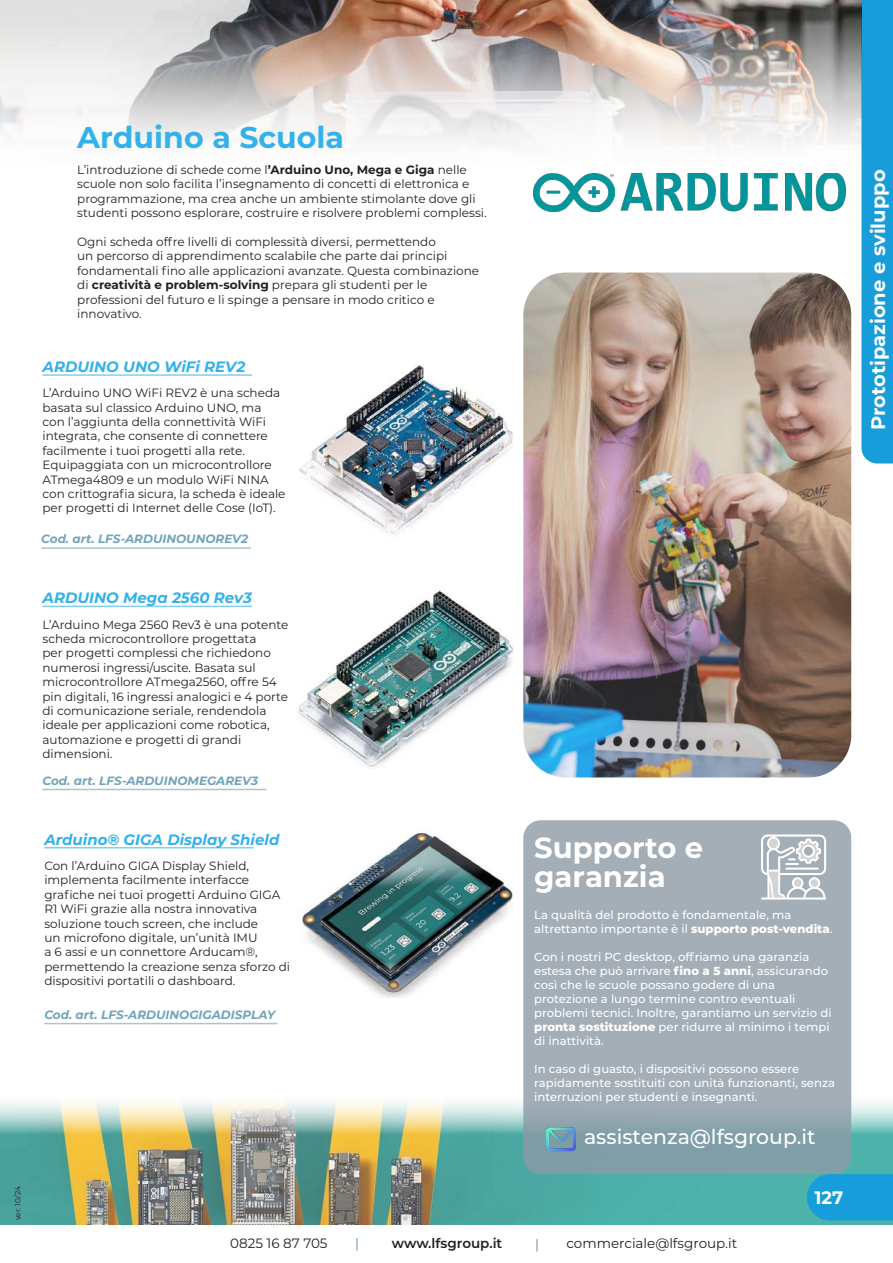
<style>
.page{position:relative;width:893px;height:1263px;background:#fff}
.page>*{position:absolute;margin:0;border:0;box-sizing:border-box;transform-origin:0 0}
.Body{font:700 30px "Montserrat";color:#33b2e9}
.Body-2{font:700 29.1px "Montserrat";color:#fff}
.Body-3{font:500 20.4px "Montserrat";color:#fff}
.Body-4{font:700 19.5px "Montserrat";color:#fff}
.t1{font:700 18px "Montserrat";color:#fff}
.NOME_ARTICOLO{font:italic 100 15px "Montserrat";color:#33b2e9}
.t2{font:13.5px "Montserrat";color:#231f20}
.t3{font:600 13.5px "Montserrat";color:#231f20}
.t4{font:13.5px "Montserrat";color:#53928b}
.Body-5{font:12px/14.4px "Montserrat";color:#231f20}
.CODICE_MEPA{font:italic 100 12px "Montserrat";color:#71a4bb}
.Body-6{font:500 11.7px/14px "Montserrat";color:#fff}
.t5{font:7.5px "Montserrat";letter-spacing:-.01em;color:#231f20}
.s1{font-weight:700}
.s2{font-weight:800}
</style>
<div class="page">
<div style="left:861px;top:0;width:32px;height:463px;background:#179dd9"></div>
<img style="left:0;top:0;width:861px;height:174px">
<img style="left:523px;top:273px;width:328px;height:504px">
<img style="left:620px;top:174px;width:226px;height:38px">
<img style="left:534px;top:174px;width:80px;height:38px">
<img style="left:300px;top:365px;width:213px;height:169px">
<hr style="left:43px;top:374px;width:209px;height:2px;background:#80cff1">
<hr style="left:41px;top:547px;width:210px;height:2px;background:#a9c8c5">
<img style="left:298px;top:590px;width:216px;height:177px">
<hr style="left:43px;top:606px;width:209px;height:1px;background:#80cff1">
<hr style="left:43px;top:789px;width:223px;height:1px;background:#a9c8c5">
<img style="left:301px;top:831px;width:213px;height:166px">
<hr style="left:44px;top:847px;width:210px;height:1px;background:#80cff1">
<hr style="left:44px;top:1023px;width:234px;height:1px;background:#a9c8c5">
<img style="left:0;top:1092px;width:893px;height:133px">
<svg style="left:523px;top:820px;width:328px;height:354px;background:#9dabb4"></svg>
<img style="left:547px;top:1124px;width:28px;height:29px">
<svg style="left:761px;top:834px;width:65px;height:65px"></svg>
<div style="left:807px;top:1174px;width:86px;height:46px;background:#179dd9"></div>
<p class="Body" style="left:77px;top:116px;width:268px">Arduino a Scuola</p>
<p class="Body-5" style="left:77px;top:162px;width:411px">L’introduzione di schede come l<span class="s1">’Arduino Uno, Mega e Giga</span> nelle scuole non solo facilita l’insegnamento di concetti di elettronica e programmazione, ma crea anche un ambiente stimolante dove gli studenti possono esplorare, costruire e risolvere problemi complessi.</p>
<p class="Body-5" style="left:77px;top:234px;width:403px">Ogni scheda offre livelli di complessità diversi, permettendo<br>un percorso di apprendimento scalabile che parte dai principi fondamentali fino alle applicazioni avanzate. Questa combinazione di <span class="s1">creatività e problem-solving</span> prepara gli studenti per le professioni del futuro e li spinge a pensare in modo critico e innovativo.</p>
<p class="NOME_ARTICOLO" style="left:43px;top:357px;width:204px">ARDUINO UNO WiFi REV2</p>
<p class="Body-5" style="left:43px;top:385px;width:245px">L’Arduino UNO WiFi REV2 è una scheda basata sul classico Arduino UNO, ma con l’aggiunta della connettività WiFi integrata, che consente di connettere facilmente i tuoi progetti alla rete.<br>Equipaggiata con un microcontrollore ATmega4809 e un modulo WiFi NINA con crittografia sicura, la scheda è ideale per progetti di Internet delle Cose (IoT).</p>
<p class="CODICE_MEPA" style="left:41px;top:531px;width:209px">Cod. art. LFS-ARDUINOUNOREV2</p>
<p class="NOME_ARTICOLO" style="left:43px;top:588px;width:211px">ARDUINO Mega 2560 Rev3</p>
<p class="Body-5" style="left:43px;top:617px;width:247px">L’Arduino Mega 2560 Rev3 è una potente scheda microcontrollore progettata<br>per progetti complessi che richiedono numerosi ingressi/uscite. Basata sul microcontrollore ATmega2560, offre 54 pin digitali, 16 ingressi analogici e 4 porte di comunicazione seriale, rendendola ideale per applicazioni come robotica, automazione e progetti di grandi dimensioni.</p>
<p class="CODICE_MEPA" style="left:43px;top:772px;width:217px">Cod. art. LFS-ARDUINOMEGAREV3</p>
<p class="NOME_ARTICOLO" style="left:44px;top:829px;width:237px">Arduino® GIGA Display Shield</p>
<p class="Body-5" style="left:44px;top:858px;width:247px">Con l’Arduino GIGA Display Shield, implementa facilmente interfacce grafiche nei tuoi progetti Arduino GIGA R1 WiFi grazie alla nostra innovativa soluzione touch screen, che include<br>un microfono digitale, un’unità IMU<br>a 6 assi e un connettore Arducam®, permettendo la creazione senza sforzo di dispositivi portatili o dashboard.</p>
<p class="CODICE_MEPA" style="left:44px;top:1006px;width:232px">Cod. art. LFS-ARDUINOGIGADISPLAY</p>
<p class="Body-2" style="left:534px;top:826px;width:170px">Supporto e</p>
<p class="Body-2" style="left:534px;top:855px;width:133px">garanzia</p>
<p class="Body-6" style="left:534px;top:907px;width:300px">La qualità del prodotto è fondamentale, ma altrettanto importante è il <span class="s2">supporto post-vendita</span>.</p>
<p class="Body-6" style="left:534px;top:949px;width:299px">Con i nostri PC desktop, offriamo una garanzia estesa che può arrivare <span class="s2">fino a 5 anni</span>, assicurando così che le scuole possano godere di una protezione a lungo termine contro eventuali problemi tecnici. Inoltre, garantiamo un servizio di <span class="s2">pronta sostituzione</span> per ridurre al minimo i tempi di inattività.</p>
<p class="Body-6" style="left:534px;top:1061px;width:302px">In caso di guasto, i dispositivi possono essere rapidamente sostituiti con unità funzionanti, senza interruzioni per studenti e insegnanti.</p>
<p class="Body-3" style="left:584px;top:1122px;width:233px">assistenza@lfsgroup.it</p>
<p class="t5" style="left:13px;top:1220px;width:36px;rotate:-90deg">ver. 10/24</p>
<h3 class="t1" style="left:814px;top:1184px;width:30px">127</h3>
<p class="t2" style="left:230px;top:1234px;width:99px">0825 16 87 705</p>
<p class="t4" style="left:355px;top:1234px;width:5px">|</p>
<p class="t3" style="left:392px;top:1234px;width:112px">www.lfsgroup.it</p>
<p class="t4" style="left:535px;top:1234px;width:5px">|</p>
<p class="t2" style="left:566px;top:1234px;width:172px">commerciale@lfsgroup.it</p>
<p class="Body-4" style="left:864px;top:430px;width:262px;rotate:-90deg">Prototipazione e sviluppo</p>
</div>
